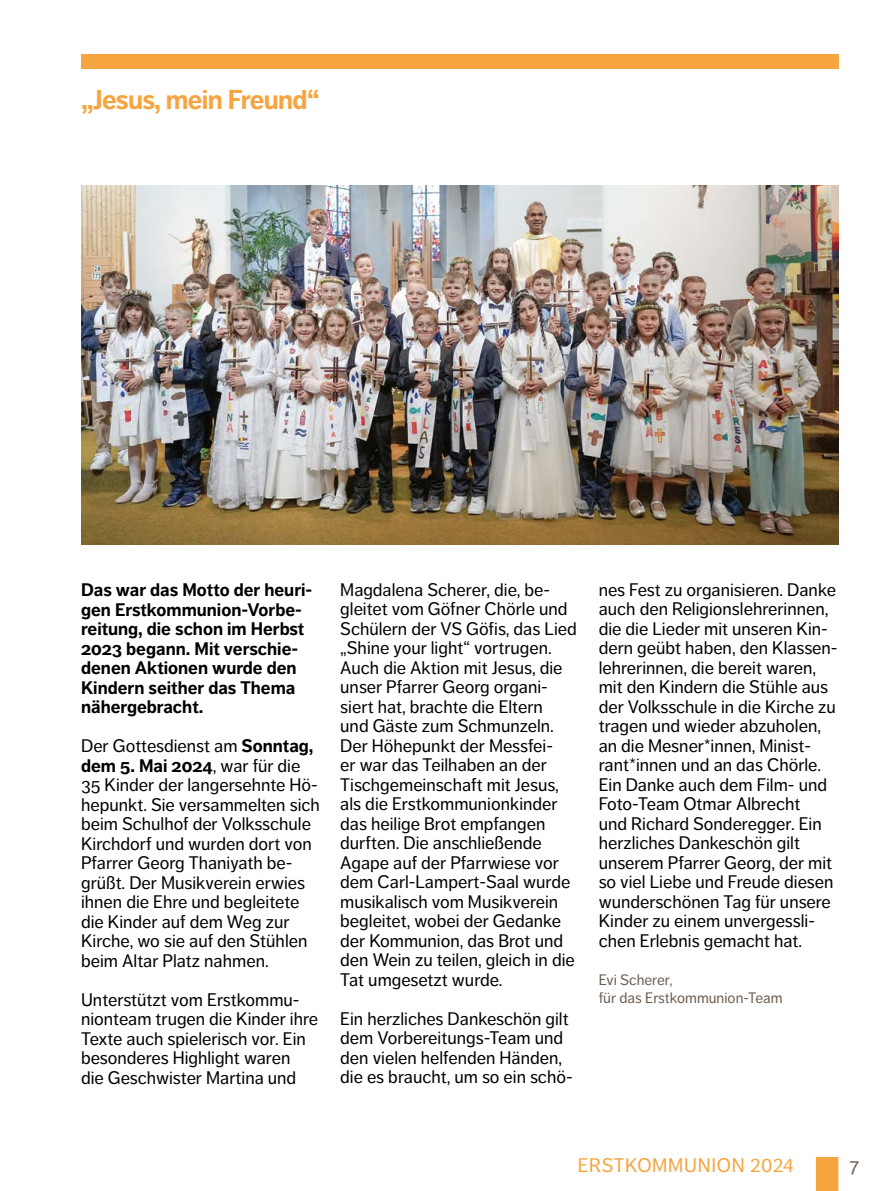
<style>
.page{position:relative;width:893px;height:1191px;background:#fff}
.page>*{position:absolute;margin:0;border:0;box-sizing:border-box;transform-origin:0 0}
.t1{font:700 27px "Dagny Pro";letter-spacing:-.025em;color:#f6a440}
.t2{font:19.5px "Dagny Pro";letter-spacing:.035em;color:#f6a440}
.t3{font:19.5px "Dagny Pro";color:#6d5e52}
.t4{font:18px/19.5px "Dagny Pro";color:#000}
.t5{font:700 18px/19.5px "Dagny Pro";color:#000}
.t6{font:15px/18px "Dagny Pro";color:#6d5e52}
.s1{font-weight:700}
</style>
<div class="page">
<div style="left:816px;top:1157px;width:22px;height:34px;background:#f6a440"></div>
<img style="left:81px;top:185px;width:757px;height:360px">
<div style="left:81px;top:54px;width:758px;height:15px;background:#f6a440"></div>
<h1 class="t1" style="left:81px;top:83px;width:240px">„Jesus, mein Freund“</h1>
<p class="t5" style="left:81px;top:580px;width:233px">Das war das Motto der heuri&shy;gen Erstkommunion-Vorbe&shy;reitung, die schon im Herbst<br>2023 begann. Mit verschie&shy;denen Aktionen wurde den<br>Kindern seither das Thema nähergebracht.</p>
<p class="t4" style="left:81px;top:736px;width:240px">Der Gottesdienst am <span class="s1">Sonntag, dem 5. Mai 2024</span>, war für die<br>35 Kinder der langersehnte Hö&shy;hepunkt. Sie versammelten sich beim Schulhof der Volksschule<br>Kirchdorf und wurden dort von<br>Pfarrer Georg Thaniyath be&shy;grüßt. Der Musikverein erwies ihnen die Ehre und begleitete die Kinder auf dem Weg zur<br>Kirche, wo sie auf den Stühlen beim Altar Platz nahmen.</p>
<p class="t4" style="left:81px;top:990px;width:239px">Unterstützt vom Erstkommu&shy;nionteam trugen die Kinder ihre<br>Texte auch spielerisch vor. Ein besonderes Highlight waren<br>die Geschwister Martina und</p>
<p class="t4" style="left:340px;top:580px;width:238px">Magdalena Scherer, die, be&shy;gleitet vom Göfner Chörle und<br>Schülern der VS Göfis, das Lied „Shine your light“ vortrugen.<br>Auch die Aktion mit Jesus, die unser Pfarrer Georg organi&shy;siert hat, brachte die Eltern<br>und Gäste zum Schmunzeln.<br>Der Höhepunkt der Messfei-<br>er war das Teilhaben an der<br>Tischgemeinschaft mit Jesus, als die Erstkommunionkinder das heilige Brot empfangen durften. Die anschließende<br>Agape auf der Pfarrwiese vor dem Carl-Lampert-Saal wurde musikalisch vom Musikverein begleitet, wobei der Gedanke der Kommunion, das Brot und den Wein zu teilen, gleich in die<br>Tat umgesetzt wurde.</p>
<p class="t4" style="left:340px;top:1009px;width:234px">Ein herzliches Dankeschön gilt dem Vorbereitungs-Team und den vielen helfenden Händen, die es braucht, um so ein schö-</p>
<p class="t4" style="left:599px;top:580px;width:240px">nes Fest zu organisieren. Danke auch den Religionslehrerinnen, die die Lieder mit unseren Kin&shy;dern geübt haben, den Klassen&shy;lehrerinnen, die bereit waren, mit den Kindern die Stühle aus der Volksschule in die Kirche zu tragen und wieder abzuholen, an die Mesner*innen, Minist&shy;rant*innen und an das Chörle.<br>Ein Danke auch dem Film- und<br>Foto-Team Otmar Albrecht<br>und Richard Sonderegger. Ein herzliches Dankeschön gilt unserem Pfarrer Georg, der mit so viel Liebe und Freude diesen wunderschönen Tag für unsere<br>Kinder zu einem unvergessli&shy;chen Erlebnis gemacht hat.</p>
<p class="t6" style="left:599px;top:970px;width:185px">Evi Scherer,<br>für das Erstkommunion-Team</p>
<p class="t2" style="left:578px;top:1153px;width:217px">ERSTKOMMUNION 2024</p>
<p class="t3" style="left:850px;top:1154px;width:11px">7</p>
</div>
